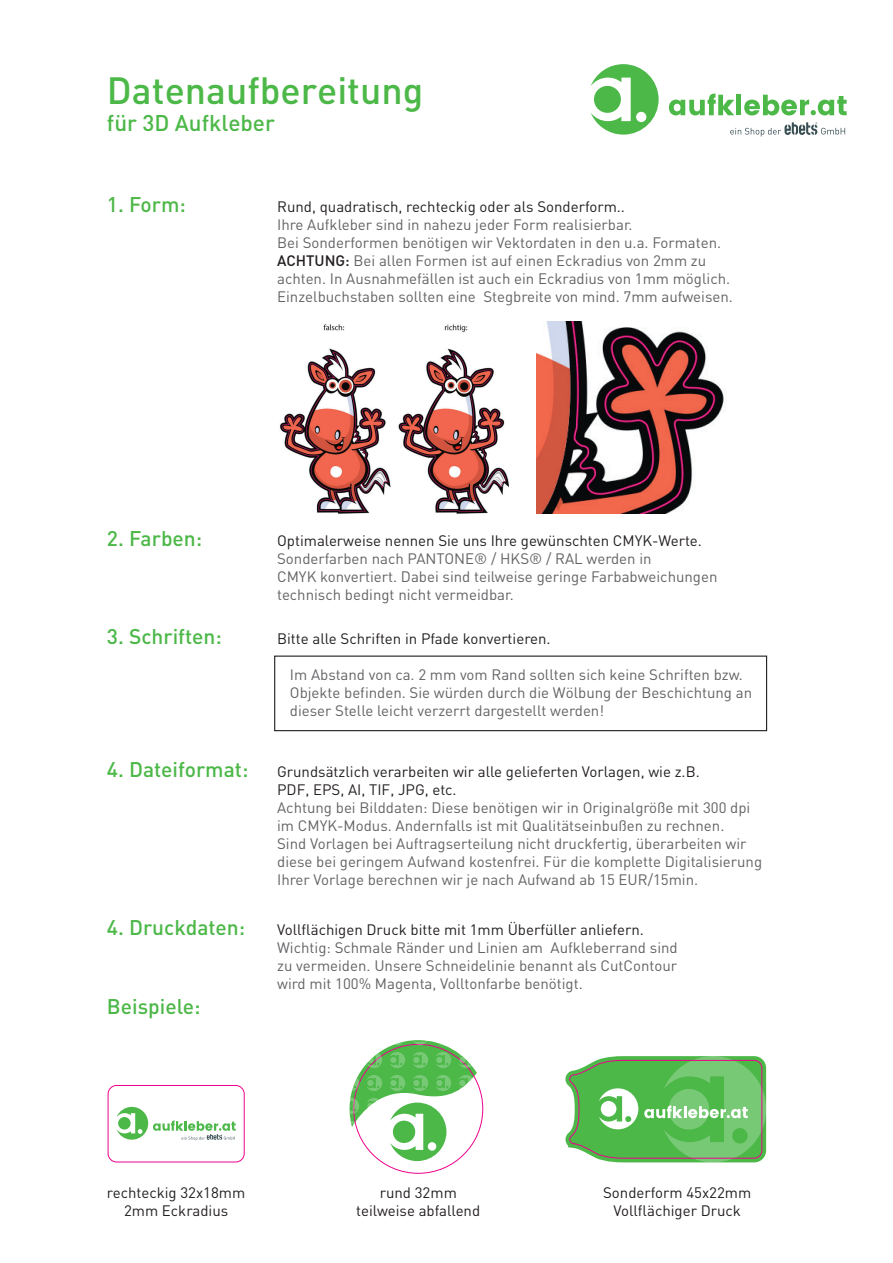
<style>
.page{position:relative;width:893px;height:1263px;background:#fff}
.page>*{position:absolute;margin:0;border:0;box-sizing:border-box;transform-origin:0 0}
.t1{font:500 37.5px "DIN";color:#4cb848}
.t2{font:500 22.5px "DIN";color:#4cb848}
.t3{font:500 21px "DIN";color:#4cb848}
.t4{font:15px/18px "DIN";color:#636366}
.t5{font:15px/18px "DIN";color:#231f20;text-align:center}
.s1{font-weight:500;color:#231f20}
</style>
<div class="page">
<div style="left:274px;top:656px;width:493px;height:75px;border:1px solid #231f20"></div>
<img style="left:280px;top:324px;width:228px;height:189px">
<img style="left:536px;top:322px;width:188px;height:191px">
<div style="left:108px;top:1085px;width:136px;height:77px;border:1px solid #ed028c;border-radius:9px"></div>
<svg style="left:591px;top:64px;width:67px;height:71px"></svg>
<svg style="left:669px;top:94px;width:65px;height:21px"></svg>
<div style="left:736px;top:95px;width:5px;height:20px;background:#4cb848"></div>
<svg style="left:744px;top:95px;width:102px;height:20px"></svg>
<svg style="left:730px;top:122px;width:115px;height:15px"></svg>
<svg style="left:117px;top:1107px;width:119px;height:34px"></svg>
<svg style="left:565px;top:1056px;width:201px;height:106px;background:#73c16d"></svg>
<svg style="left:349px;top:1040px;width:128px;height:121px"></svg>
<h1 class="t1" style="left:107px;top:66px;width:318px">Datenaufbereitung</h1>
<h2 class="t2" style="left:107px;top:108px;width:169px">für 3D Aufkleber</h2>
<h3 class="t3" style="left:107px;top:191px;width:80px">1. Form:</h3>
<p class="t5" style="left:277px;top:197px;width:349px">Rund, quadratisch, rechteckig oder als Sonderform..</p>
<p class="t4" style="left:277px;top:215px;width:457px">Ihre Aufkleber sind in nahezu jeder Form realisierbar.<br>Bei Sonderformen benötigen wir Vektordaten in den u.a. Formaten.<br><span class="s1">ACHTUNG:</span> Bei allen Formen ist auf einen Eckradius von 2mm zu achten. In Ausnahmefällen ist auch ein Eckradius von 1mm möglich.<br>Einzelbuchstaben sollten eine Stegbreite von mind. 7mm aufweisen.</p>
<h3 class="t3" style="left:107px;top:525px;width:97px">2. Farben:</h3>
<p class="t5" style="left:277px;top:532px;width:426px">Optimalerweise nennen Sie uns Ihre gewünschten CMYK-Werte.</p>
<p class="t4" style="left:277px;top:550px;width:442px">Sonderfarben nach PANTONE® / HKS® / RAL werden in<br>CMYK konvertiert. Dabei sind teilweise geringe Farbabweichungen technisch bedingt nicht vermeidbar.</p>
<h3 class="t3" style="left:107px;top:623px;width:116px">3. Schriften:</h3>
<p class="t5" style="left:277px;top:629px;width:275px">Bitte alle Schriften in Pfade konvertieren.</p>
<p class="t4" style="left:290px;top:665px;width:464px">Im Abstand von ca. 2 mm vom Rand sollten sich keine Schriften bzw.<br>Objekte befinden. Sie würden durch die Wölbung der Beschichtung an dieser Stelle leicht verzerrt dargestellt werden!</p>
<h3 class="t3" style="left:107px;top:756px;width:143px">4. Dateiformat:</h3>
<p class="t5" style="left:277px;top:762px;width:424px;text-align:left">Grundsätzlich verarbeiten wir alle gelieferten Vorlagen, wie z.B.<br>PDF, EPS, AI, TIF, JPG, etc.</p>
<p class="t4" style="left:277px;top:798px;width:486px">Achtung bei Bilddaten: Diese benötigen wir in Originalgröße mit 300 dpi im CMYK-Modus. Andernfalls ist mit Qualitätseinbußen zu rechnen.<br>Sind Vorlagen bei Auftragserteilung nicht druckfertig, überarbeiten wir diese bei geringem Aufwand kostenfrei. Für die komplette Digitalisierung Ihrer Vorlage berechnen wir je nach Aufwand ab 15 EUR/15min.</p>
<h3 class="t3" style="left:107px;top:914px;width:140px">4. Druckdaten:</h3>
<p class="t5" style="left:277px;top:920px;width:368px">Vollflächigen Druck bitte mit 1mm Überfüller anliefern.</p>
<p class="t4" style="left:277px;top:938px;width:402px;text-align:justify">Wichtig: Schmale Ränder und Linien am Aufkleberrand sind zu vermeiden. Unsere Schneidelinie benannt als CutContour wird mit 100% Magenta, Volltonfarbe benötigt.</p>
<h3 class="t3" style="left:107px;top:993px;width:95px">Beispiele:</h3>
<p class="t5" style="left:107px;top:1183px;width:140px">rechteckig 32x18mm<br>2mm Eckradius</p>
<p class="t5" style="left:356px;top:1183px;width:125px">rund 32mm teilweise abfallend</p>
<p class="t5" style="left:603px;top:1183px;width:150px">Sonderform 45x22mm<br>Vollflächiger Druck</p>
</div>
